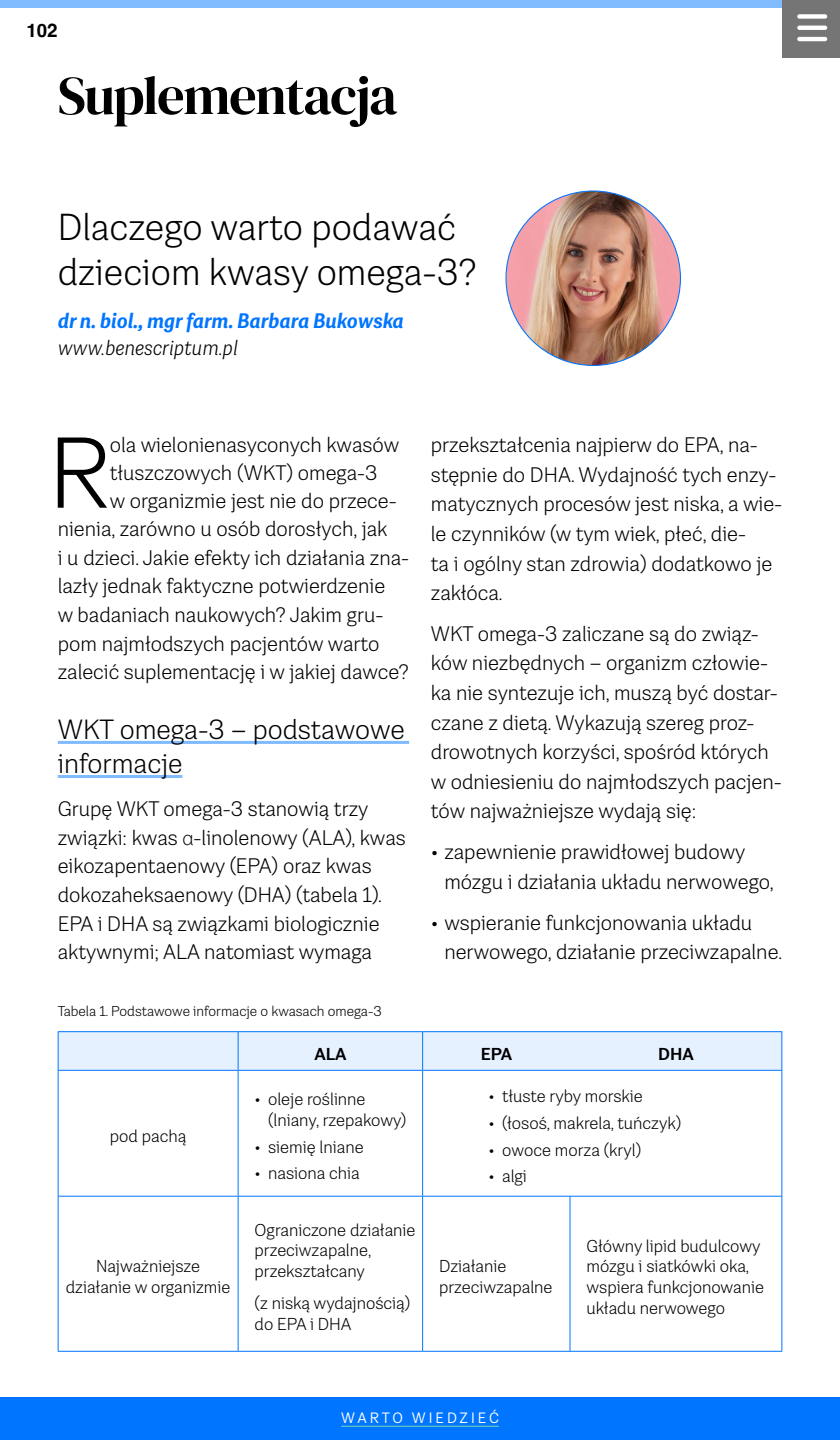
<style>
.page{position:relative;width:840px;height:1440px;background:#fff}
.page>*{position:absolute;margin:0;border:0;box-sizing:border-box;transform-origin:0 0}
.drop{font:300 100.27px "Grotesco";color:#000}
.tyt{font:54.3px "DM Serif Display";letter-spacing:-.025em;color:#000}
.sub-arty{font:300 37.5px/45px "Grotesco";color:#000}
.Sub-wiedza{font:300 27.75px/34.1px "Grotesco";color:#000}
.main{font:300 21px/29.5px "Grotesco";color:#000}
.drop-2{font:300 21px "Grotesco";color:#000}
.autor{font:italic 700 21px "Grotesco";color:#0075ff}
.placowka{font:italic 300 21px "Grotesco";color:#000}
.t1{font:700 18.75px "Helvetica";color:#000}
.main-2{font:300 17.25px/20.7px "Grotesco";color:#000}
.main-3{font:700 17.25px "Grotesco";color:#000}
.t2{font:15px "Grotesco";letter-spacing:.2em;color:#fff}
.zdjecia{font:300 14.25px "Grotesco";color:#000}
.s1{font-family:"Myriad Pro"}
</style>
<div class="page">
<img style="left:506px;top:191px;width:174px;height:174px;border-radius:87px">
<hr style="left:58px;top:741px;width:351px;height:3px;background:#80baff">
<hr style="left:58px;top:775px;width:124px;height:3px;background:#80baff">
<div style="left:59px;top:1032px;width:723px;height:38px;background:#e6f1ff"></div>
<hr style="left:58px;top:1031px;width:180px;height:1px;background:#0075ff">
<hr style="left:238px;top:1031px;width:185px;height:1px;background:#0075ff">
<hr style="left:423px;top:1031px;width:147px;height:1px;background:#0075ff">
<hr style="left:570px;top:1031px;width:212px;height:1px;background:#0075ff">
<hr style="left:58px;top:1070px;width:180px;height:1px;background:#0075ff">
<hr style="left:238px;top:1070px;width:185px;height:1px;background:#0075ff">
<hr style="left:423px;top:1070px;width:147px;height:1px;background:#0075ff">
<hr style="left:570px;top:1070px;width:212px;height:1px;background:#0075ff">
<hr style="left:58px;top:1196px;width:180px;height:1px;background:#0075ff">
<hr style="left:238px;top:1196px;width:185px;height:1px;background:#0075ff">
<hr style="left:58px;top:1351px;width:180px;height:1px;background:#0075ff">
<hr style="left:238px;top:1351px;width:185px;height:1px;background:#0075ff">
<hr style="left:238px;top:1032px;width:1px;height:38px;background:#0075ff">
<hr style="left:422px;top:1032px;width:1px;height:38px;background:#0075ff">
<hr style="left:238px;top:1071px;width:1px;height:125px;background:#0075ff">
<hr style="left:422px;top:1071px;width:1px;height:125px;background:#0075ff">
<hr style="left:238px;top:1197px;width:1px;height:154px;background:#0075ff">
<hr style="left:58px;top:1032px;width:1px;height:38px;background:#0075ff">
<hr style="left:782px;top:1032px;width:1px;height:38px;background:#0075ff">
<hr style="left:58px;top:1071px;width:1px;height:125px;background:#0075ff">
<hr style="left:782px;top:1071px;width:1px;height:125px;background:#0075ff">
<hr style="left:58px;top:1197px;width:1px;height:154px;background:#0075ff">
<hr style="left:423px;top:1196px;width:147px;height:1px;background:#0075ff">
<hr style="left:422px;top:1197px;width:1px;height:154px;background:#0075ff">
<hr style="left:570px;top:1196px;width:212px;height:1px;background:#0075ff">
<hr style="left:570px;top:1197px;width:1px;height:154px;background:#0075ff">
<hr style="left:782px;top:1197px;width:1px;height:154px;background:#0075ff">
<hr style="left:423px;top:1351px;width:147px;height:1px;background:#0075ff">
<hr style="left:570px;top:1351px;width:212px;height:1px;background:#0075ff">
<div style="left:0;top:0;width:840px;height:8px;background:#80baff"></div>
<div style="left:782px;top:0;width:58px;height:58px;background:#757575"></div>
<div style="left:797px;top:14px;width:30px;height:5px;background:#fff;border-radius:2px"></div>
<hr style="left:797px;top:26px;width:30px;height:4px;background:#fff;border-radius:2px">
<hr style="left:797px;top:37px;width:30px;height:4px;background:#fff;border-radius:2px">
<div style="left:0;top:1397px;width:840px;height:43px;background:#0075ff"></div>
<hr style="left:341px;top:1426px;width:158px;height:1px;background:#78d9a3">
<p class="t1" style="left:26px;top:19px;width:33px">102</p>
<p class="tyt" style="left:58px;top:64px;width:341px">Suplementacja</p>
<p class="sub-arty" style="left:58px;top:204px;width:420px">Dlaczego warto podawać dzieciom kwasy omega-3?</p>
<p class="autor" style="left:58px;top:307px;width:348px">dr n. biol., mgr farm. Barbara Bukowska</p>
<p class="placowka" style="left:58px;top:335px;width:182px">www.benescriptum.pl</p>
<p class="drop" style="left:49px;top:414px;width:63px">R</p>
<p class="drop-2" style="left:110px;top:433px;width:291px">ola wielonienasyconych kwasów</p>
<p class="drop-2" style="left:110px;top:460px;width:269px">tłuszczowych (WKT) omega-3</p>
<p class="drop-2" style="left:110px;top:488px;width:288px">w organizmie jest nie do przece-</p>
<p class="drop-2" style="left:58px;top:517px;width:331px">nienia, zarówno u osób dorosłych, jak</p>
<p class="drop-2" style="left:58px;top:545px;width:353px">i u dzieci. Jakie efekty ich działania zna-</p>
<p class="drop-2" style="left:58px;top:574px;width:329px">lazły jednak faktyczne potwierdzenie</p>
<p class="drop-2" style="left:58px;top:602px;width:327px">w badaniach naukowych? Jakim gru-</p>
<p class="drop-2" style="left:58px;top:631px;width:323px">pom najmłodszych pacjentów warto</p>
<p class="drop-2" style="left:58px;top:659px;width:353px">zalecić suplementację i w jakiej dawce?</p>
<p class="Sub-wiedza" style="left:58px;top:712px;width:349px">WKT omega-3 – podstawowe informacje</p>
<p class="main" style="left:58px;top:794px;width:350px;line-height:28.6px">Grupę WKT omega-3 stanowią trzy związki: kwas <span class="s1">α</span>-linolenowy (ALA), kwas eikozapentaenowy (EPA) oraz kwas dokozaheksaenowy (DHA) (tabela 1).<br>EPA i DHA są związkami biologicznie aktywnymi; ALA natomiast wymaga</p>
<p class="zdjecia" style="left:58px;top:1002px;width:326px">Tabela 1. Podstawowe informacje o kwasach omega-3</p>
<p class="main" style="left:431px;top:430px;width:353px">przekształcenia najpierw do EPA, na&shy;stępnie do DHA. Wydajność tych enzy&shy;matycznych procesów jest niska, a wie&shy;le czynników (w tym wiek, płeć, die-<br>ta i ogólny stan zdrowia) dodatkowo je zakłóca.</p>
<p class="main" style="left:431px;top:618px;width:352px">WKT omega-3 zaliczane są do związ&shy;ków niezbędnych – organizm człowie&shy;ka nie syntezuje ich, muszą być dostar&shy;czane z dietą. Wykazują szereg proz&shy;drowotnych korzyści, spośród których w odniesieniu do najmłodszych pacjen&shy;tów najważniejsze wydają się:</p>
<p class="main" style="left:444px;top:837px;width:331px;text-indent:-14px">• zapewnienie prawidłowej budowy mózgu i działania układu nerwowego,</p>
<p class="main" style="left:444px;top:907px;width:339px;text-indent:-14px">• wspieranie funkcjonowania układu nerwowego, działanie przeciwzapalne.</p>
<p class="main-2" style="left:110px;top:1126px;width:78px">pod pachą</p>
<p class="main-2" style="left:66px;top:1256px;width:166px;text-align:center">Najważniejsze działanie w organizmie</p>
<p class="main-3" style="left:315px;top:1043px;width:34px">ALA</p>
<p class="main-3" style="left:481px;top:1043px;width:33px">EPA</p>
<p class="main-3" style="left:658px;top:1043px;width:37px">DHA</p>
<p class="main-2" style="left:268px;top:1088px;width:140px;text-indent:-14px">• oleje roślinne (lniany, rzepakowy)</p>
<p class="main-2" style="left:255px;top:1136px;width:111px">• siemię lniane</p>
<p class="main-2" style="left:255px;top:1163px;width:107px">• nasiona chia</p>
<p class="main-2" style="left:255px;top:1219px;width:162px">Ograniczone działanie przeciwzapalne, przekształcany</p>
<p class="main-2" style="left:255px;top:1292px;width:157px">(z niską wydajnością) do EPA i DHA</p>
<p class="main-2" style="left:489px;top:1085px;width:156px">• tłuste ryby morskie</p>
<p class="main-2" style="left:489px;top:1112px;width:194px">• (łosoś, makrela, tuńczyk)</p>
<p class="main-2" style="left:489px;top:1139px;width:154px">• owoce morza (kryl)</p>
<p class="main-2" style="left:489px;top:1166px;width:40px">• algi</p>
<p class="main-2" style="left:439px;top:1256px;width:115px">Działanie przeciwzapalne</p>
<p class="main-2" style="left:586px;top:1235px;width:179px">Główny lipid budulcowy mózgu i siatkówki oka, wspiera funkcjonowanie układu nerwowego</p>
<p class="t2" style="left:341px;top:1409px;width:159px">WARTO WIEDZIEĆ</p>
</div>
